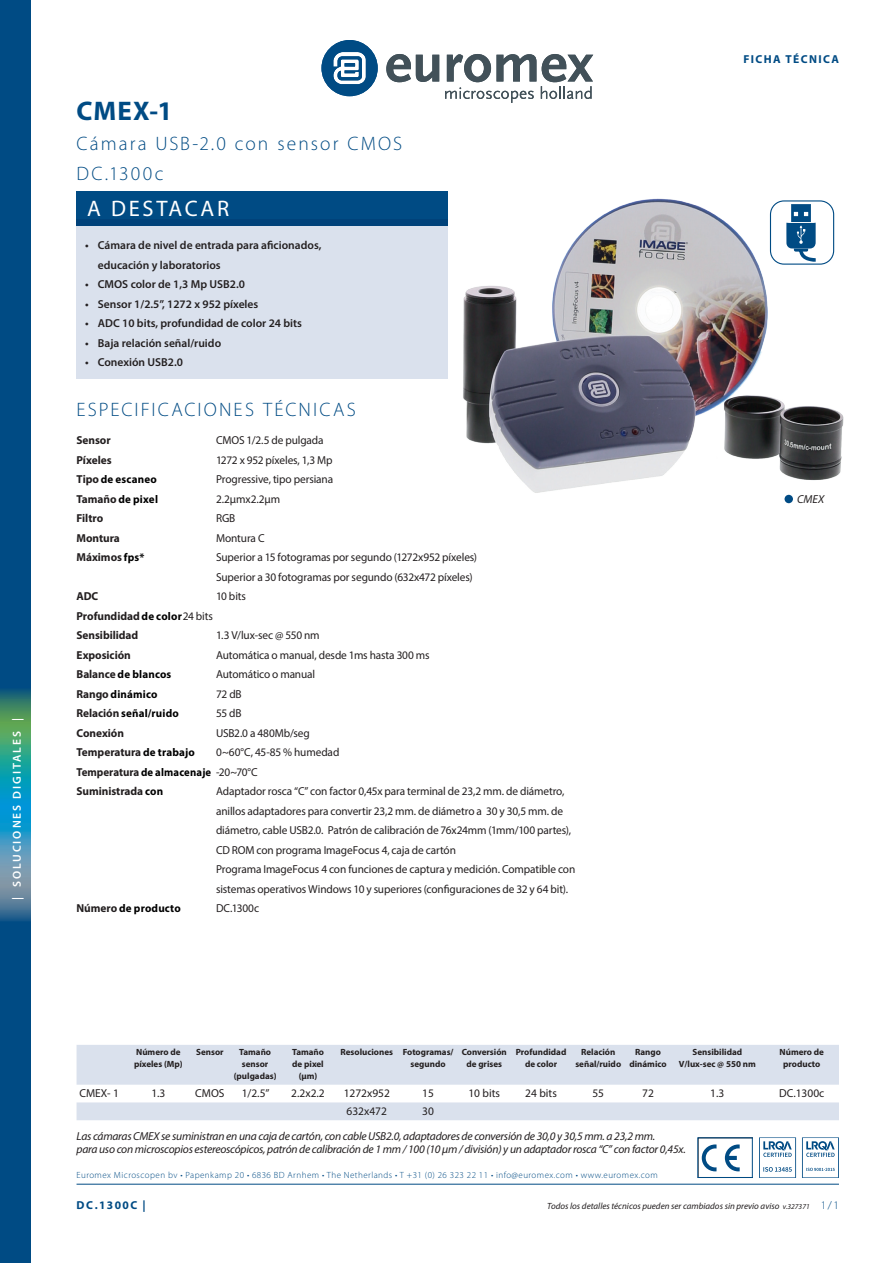
<style>
.page{position:relative;width:893px;height:1263px;background:#fff}
.page>*{position:absolute;margin:0;border:0;box-sizing:border-box;transform-origin:0 0}
.j_productkop{font:700 27px "Myriad Pro";color:#004b84}
.j_highlights{font:22.5px "Myriad Pro";letter-spacing:.12em;color:#fff}
.j_product_onder_kop{font:300 19.5px "Myriad Pro";letter-spacing:.105em;color:#004b84}
.j_accessoires{font:11.55px/19.5px "Myriad Pro";letter-spacing:-.01em;color:#231f20}
._4-Body-tekst{font:italic 11.55px "Myriad Pro";letter-spacing:-.02em;color:#231f20}
.t1{font:600 11.55px/19.5px "Myriad Pro";color:#231f20}
.j_accessoires-2{font:700 11.55px "Myriad Pro";letter-spacing:-.005em;color:#231f20}
.Tabel_tekst_regular{font:11.55px "Myriad Pro";color:#231f20}
.t2{font:700 11.55px "Myriad Pro";letter-spacing:.12em;color:#004b84}
.t3{font:600 11.55px "Myriad Pro";letter-spacing:.17em;color:#fff}
.j_accessoires-3{font:700 11.25px "Myriad Pro";letter-spacing:.015em;color:#000}
.j_accessoires-4{font:700 11.25px "Myriad Pro";letter-spacing:.015em;color:#000;scale:.95 1}
.j_tabel_x-as{font:700 9px/12px "Myriad Pro";color:#231f20;text-align:center}
.t4{font:300 9px "Myriad Pro";letter-spacing:.05em;color:#004b84}
.t5{font:italic 9px "Myriad Pro";color:#231f20}
.t6{font:italic 7.5px "Myriad Pro";color:#231f20}
.s1{font-size:11.55px;color:#231f20}
.s2{font-size:11.25px;color:#000}
.s3{font-weight:400}
.s4{font-weight:400;font-size:11.55px;color:#231f20}
.s5{font-weight:300;font-style:normal;font-size:11.55px;color:#004b84}
</style>
<div class="page">
<div style="left:77px;top:191px;width:371px;height:34px;background:#004b84"></div>
<div style="left:77px;top:219px;width:371px;height:159px;background:#dae1ed"></div>
<img style="left:463px;top:198px;width:381px;height:306px">
<svg style="left:786px;top:204px;width:30px;height:58px"></svg>
<div style="left:770px;top:200px;width:64px;height:65px;border:1px solid #004b84;border-radius:14px"></div>
<div style="left:784px;top:495px;width:9px;height:8px;background:#004b84;border-radius:50%"></div>
<div style="left:0;top:0;width:30px;height:1263px;background:#004b84"></div>
<svg style="left:321px;top:40px;width:57px;height:56px"></svg>
<svg style="left:386px;top:54px;width:53px;height:28px"></svg>
<svg style="left:445px;top:54px;width:148px;height:49px"></svg>
<hr style="left:77px;top:1184px;width:762px;height:1px;background:#004b84">
<svg style="left:701px;top:1144px;width:39px;height:28px"></svg>
<div style="left:697px;top:1137px;width:56px;height:41px;border:1px solid #004b84"></div>
<svg style="left:802px;top:1137px;width:37px;height:41px"></svg>
<svg style="left:759px;top:1137px;width:37px;height:41px"></svg>
<svg style="left:0;top:690px;width:30px;height:231px;background:#39949f"></svg>
<div style="left:77px;top:1045px;width:762px;height:40px;background:#dae1ed"></div>
<div style="left:77px;top:1102px;width:762px;height:18px;background:#dae1ed"></div>
<p class="t3" style="left:10px;top:900px;width:184px;rotate:-90deg">| SOLUCIONES DIGITALES |</p>
<p class="j_productkop" style="left:77px;top:93px;width:97px">CMEX-1</p>
<p class="j_product_onder_kop" style="left:77px;top:132px;width:327px">Cámara USB-2.0 con sensor CMOS</p>
<p class="j_product_onder_kop" style="left:77px;top:162px;width:88px">DC.1300c</p>
<p class="j_highlights" style="left:87px;top:195px;width:143px">A DESTACAR</p>
<p class="t1" style="left:98px;top:235px;width:225px;text-indent:-13px">• Cámara de nivel de entrada para aficionados, educación y laboratorios</p>
<p class="t1" style="left:85px;top:274px;width:162px">• CMOS color de 1,3 Mp USB2.0</p>
<p class="t1" style="left:85px;top:294px;width:175px">• Sensor 1/2.5”, 1272 x 952 píxeles</p>
<p class="t1" style="left:85px;top:313px;width:219px">• ADC 10 bits, profundidad de color 24 bits</p>
<p class="t1" style="left:85px;top:333px;width:138px">• Baja relación señal/ruido</p>
<p class="t1" style="left:85px;top:352px;width:99px">• Conexión USB2.0</p>
<p class="j_product_onder_kop" style="left:77px;top:397px;width:281px">ESPECIFICACIONES TÉCNICAS</p>
<p class="j_accessoires-2" style="left:77px;top:433px;width:36px">Sensor</p>
<p class="j_accessoires" style="left:216px;top:430px;width:109px">CMOS 1/2.5 de pulgada</p>
<p class="j_accessoires-2" style="left:77px;top:452px;width:37px">Píxeles</p>
<p class="j_accessoires" style="left:216px;top:450px;width:118px">1272 x 952 píxeles, 1,3 Mp</p>
<p class="j_accessoires-3" style="left:77px;top:472px;width:82px"><span class="s1">Tipo</span> de escaneo</p>
<p class="j_accessoires" style="left:216px;top:469px;width:119px">Progressive, tipo persiana</p>
<p class="j_accessoires-3" style="left:77px;top:491px;width:83px"><span class="s1">Tamaño</span> de pixel</p>
<p class="j_accessoires" style="left:216px;top:489px;width:66px">2.2μmx2.2μm</p>
<p class="j_accessoires-2" style="left:77px;top:511px;width:28px">Filtro</p>
<p class="j_accessoires" style="left:216px;top:508px;width:21px">RGB</p>
<p class="j_accessoires-2" style="left:77px;top:530px;width:45px">Montura</p>
<p class="j_accessoires" style="left:216px;top:528px;width:50px">Montura C</p>
<p class="j_accessoires-2" style="left:77px;top:550px;width:69px">Máximos <span class="s2">fps*</span></p>
<p class="j_accessoires" style="left:216px;top:547px;width:263px">Superior a 15 fotogramas por segundo (1272x952 píxeles)<br>Superior a 30 fotogramas por segundo (632x472 píxeles)</p>
<p class="j_accessoires-2" style="left:77px;top:589px;width:23px">ADC</p>
<p class="j_accessoires" style="left:216px;top:586px;width:32px">10 bits</p>
<p class="j_accessoires-2" style="left:77px;top:608px;width:138px">Profundidad <span class="s2">de color</span><span class="s3">24 bits</span></p>
<p class="j_accessoires-2" style="left:77px;top:628px;width:63px">Sensibilidad</p>
<p class="j_accessoires" style="left:216px;top:625px;width:105px">1.3 V/lux-sec @ 550 nm</p>
<p class="j_accessoires-2" style="left:77px;top:647px;width:56px">Exposición</p>
<p class="j_accessoires" style="left:216px;top:645px;width:215px">Automática o manual, desde 1ms hasta 300 ms</p>
<p class="j_accessoires-3" style="left:77px;top:667px;width:96px"><span class="s1">Balance</span> de blancos</p>
<p class="j_accessoires" style="left:216px;top:664px;width:101px">Automático o manual</p>
<p class="j_accessoires-3" style="left:77px;top:686px;width:82px"><span class="s1">Rango</span> dinámico</p>
<p class="j_accessoires" style="left:216px;top:684px;width:27px">72 dB</p>
<p class="j_accessoires-3" style="left:77px;top:706px;width:104px"><span class="s1">Relación</span> señal/ruido</p>
<p class="j_accessoires" style="left:216px;top:703px;width:27px">55 dB</p>
<p class="j_accessoires-2" style="left:77px;top:725px;width:49px">Conexión</p>
<p class="j_accessoires" style="left:216px;top:723px;width:95px">USB2.0 a 480Mb/seg</p>
<p class="j_accessoires-2" style="left:77px;top:745px;width:120px">Temperatura <span class="s2">de trabajo</span></p>
<p class="j_accessoires" style="left:216px;top:742px;width:125px">0~60°C, 45-85 % humedad</p>
<p class="j_accessoires-4" style="left:77px;top:764px;width:192px"><span class="s1">Temperatura</span> de almacenaje <span class="s4">-20~70°C</span></p>
<p class="j_accessoires-2" style="left:77px;top:784px;width:88px">Suministrada <span class="s2">con</span></p>
<p class="j_accessoires" style="left:216px;top:781px;width:361px">Adaptador rosca “C” con factor 0,45x para terminal de 23,2 mm. de diámetro, anillos adaptadores para convertir 23,2 mm. de diámetro a 30 y 30,5 mm. de diámetro, cable USB2.0. Patrón de calibración de 76x24mm (1mm/100 partes), CD ROM con programa ImageFocus 4, caja de cartón<br>Programa ImageFocus 4 con funciones de captura y medición. Compatible con sistemas operativos Windows 10 y superiores (configuraciones de 32 y 64 bit).</p>
<p class="j_accessoires-3" style="left:77px;top:901px;width:106px"><span class="s1">Número</span> de producto</p>
<p class="j_accessoires" style="left:216px;top:898px;width:45px">DC.1300c</p>
<p class="t2" style="left:743px;top:51px;width:97px">FICHA TÉCNICA</p>
<p class="_4-Body-tekst" style="left:797px;top:492px;width:28px">CMEX</p>
<p class="j_tabel_x-as" style="left:134px;top:1046px;width:50px;text-align:left">Número de píxeles (Mp)</p>
<p class="j_tabel_x-as" style="left:196px;top:1046px;width:29px">Sensor</p>
<p class="j_tabel_x-as" style="left:234px;top:1046px;width:44px">Tamaño sensor (pulgadas)</p>
<p class="j_tabel_x-as" style="left:292px;top:1046px;width:34px">Tamaño</p>
<p class="j_tabel_x-as" style="left:292px;top:1058px;width:33px">de pixel</p>
<p class="j_tabel_x-as" style="left:299px;top:1070px;width:20px">(µm)</p>
<p class="j_tabel_x-as" style="left:341px;top:1046px;width:54px">Resoluciones</p>
<p class="j_tabel_x-as" style="left:403px;top:1046px;width:52px">Fotogramas/ segundo</p>
<p class="j_tabel_x-as" style="left:462px;top:1046px;width:47px">Conversión</p>
<p class="j_tabel_x-as" style="left:466px;top:1058px;width:37px">de grises</p>
<p class="j_tabel_x-as" style="left:516px;top:1046px;width:52px">Profundidad de color</p>
<p class="j_tabel_x-as" style="left:575px;top:1046px;width:47px">Relación señal/ruido</p>
<p class="j_tabel_x-as" style="left:629px;top:1046px;width:39px">Rango dinámico</p>
<p class="j_tabel_x-as" style="left:692px;top:1046px;width:51px">Sensibilidad</p>
<p class="j_tabel_x-as" style="left:679px;top:1058px;width:79px">V/lux-sec @ 550 nm</p>
<p class="j_tabel_x-as" style="left:779px;top:1046px;width:46px">Número de producto</p>
<p class="Tabel_tekst_regular" style="left:80px;top:1086px;width:41px">CMEX- 1</p>
<p class="Tabel_tekst_regular" style="left:151px;top:1086px;width:16px">1.3</p>
<p class="Tabel_tekst_regular" style="left:195px;top:1086px;width:31px">CMOS</p>
<p class="Tabel_tekst_regular" style="left:242px;top:1086px;width:29px">1/2.5”</p>
<p class="Tabel_tekst_regular" style="left:291px;top:1086px;width:35px">2.2x2.2</p>
<p class="Tabel_tekst_regular" style="left:344px;top:1086px;width:48px">1272x952</p>
<p class="Tabel_tekst_regular" style="left:422px;top:1086px;width:13px">15</p>
<p class="Tabel_tekst_regular" style="left:468px;top:1086px;width:33px">10 bits</p>
<p class="Tabel_tekst_regular" style="left:525px;top:1086px;width:33px">24 bits</p>
<p class="Tabel_tekst_regular" style="left:592px;top:1086px;width:13px">55</p>
<p class="Tabel_tekst_regular" style="left:642px;top:1086px;width:13px">72</p>
<p class="Tabel_tekst_regular" style="left:710px;top:1086px;width:16px">1.3</p>
<p class="Tabel_tekst_regular" style="left:779px;top:1086px;width:47px">DC.1300c</p>
<p class="Tabel_tekst_regular" style="left:347px;top:1104px;width:42px">632x472</p>
<p class="Tabel_tekst_regular" style="left:422px;top:1104px;width:13px">30</p>
<p class="_4-Body-tekst" style="left:77px;top:1129px;width:580px">Las cámaras CMEX se suministran en una caja de cartón, con cable USB2.0, adaptadores de conversión de 30,0 y 30,5 mm. a 23,2 mm.</p>
<p class="_4-Body-tekst" style="left:77px;top:1142px;width:611px">para uso con microscopios estereoscópicos, patrón de calibración de 1 mm / 100 (10 μm / división) y un adaptador rosca “C” con factor 0,45x.</p>
<p class="t4" style="left:77px;top:1169px;width:583px">Euromex Microscopen bv • Papenkamp 20 • 6836 BD Arnhem • The Netherlands • T +31 (0) 26 323 22 11 • info@euromex.com • www.euromex.com</p>
<p class="t2" style="left:77px;top:1197px;width:71px">DC.1300C |</p>
<p class="t6" style="left:783px;top:1201px;width:58px">v.327371 <span class="s5">1/1</span></p>
<p class="t5" style="left:547px;top:1200px;width:234px">Todos los detalles técnicos pueden ser cambiados sin previo aviso</p>
</div>
